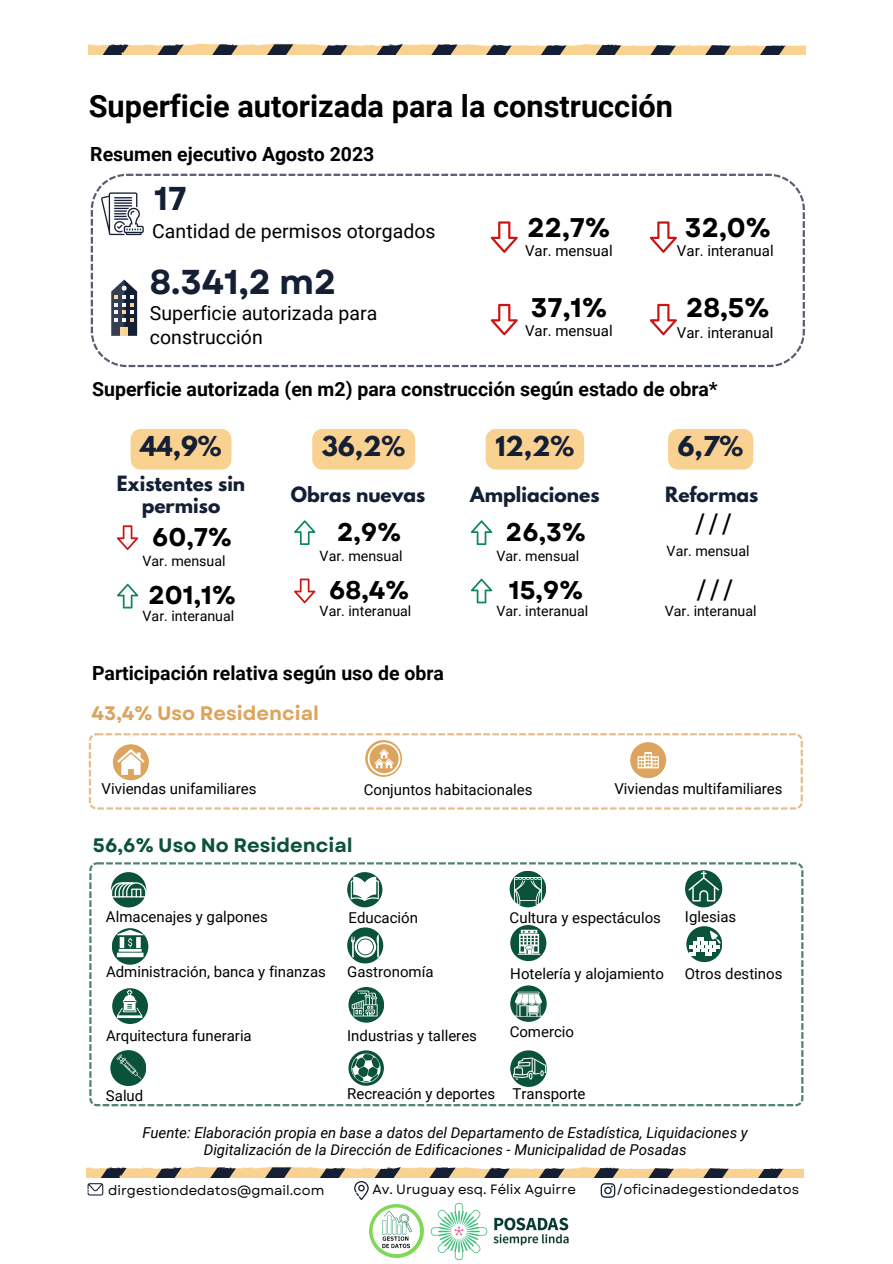
<style>
.page{position:relative;width:893px;height:1264px;background:#fff}
.page>*{position:absolute;margin:0;border:0;box-sizing:border-box;transform-origin:0 0}
.t1{font:700 34.5px "Garet";color:#141f35}
.t2{font:700 33px "Garet";color:#141f35}
.t3{font:700 30.75px "Roboto";color:#000}
.t4{font:700 27px "Garet";color:#000}
.t5{font:700 25.65px "Garet";color:#000}
.t6{font:25.65px "Garet";color:#000}
.t7{font:700 24.3px "League Spartan";color:#141f35}
.t8{font:700 19.5px "Roboto";color:#000}
.t9{font:19.5px "Roboto";color:#000}
.t10{font:700 19.5px "Garet";color:#0b523a}
.t11{font:700 19.5px "Garet";color:#dda45e}
.t12{font:700 18.6px/22.4px "League Spartan";color:#141f35;text-align:center}
.t13{font:15px "Roboto";color:#000}
.t14{font:italic 15px/16.8px "Roboto";color:#000;text-align:center}
.t15{font:14.25px "Roboto";color:#000}
.t16{font:13.5px "Garet";color:#020202}
</style>
<div class="page">
<svg style="left:87px;top:1166px;width:716px;height:34px"></svg>
<svg style="left:89px;top:733px;width:713px;height:76px"></svg>
<div style="left:113px;top:744px;width:36px;height:36px;background:#dda45e;border-radius:50%"></div>
<svg style="left:117px;top:749px;width:28px;height:26px"></svg>
<div style="left:630px;top:742px;width:36px;height:36px;background:#dda45e;border-radius:50%"></div>
<svg style="left:637px;top:752px;width:21px;height:16px"></svg>
<svg style="left:89px;top:862px;width:714px;height:244px"></svg>
<svg style="left:348px;top:986px;width:36px;height:36px"></svg>
<svg style="left:351px;top:990px;width:26px;height:26px"></svg>
<div style="left:111px;top:872px;width:35px;height:35px;background:#0b523a;border-radius:50%"></div>
<svg style="left:111px;top:882px;width:35px;height:15px"></svg>
<div style="left:112px;top:928px;width:36px;height:36px;background:linear-gradient(to right,#0d533c,#0a5239);border-radius:50%"></div>
<svg style="left:117px;top:929px;width:27px;height:22px"></svg>
<div style="left:117px;top:952px;width:26px;height:5px;background:#fff"></div>
<svg style="left:510px;top:985px;width:36px;height:36px"></svg>
<svg style="left:515px;top:991px;width:27px;height:25px"></svg>
<div style="left:347px;top:872px;width:35px;height:35px;background:#0b523a;border-radius:50%"></div>
<svg style="left:350px;top:876px;width:29px;height:24px"></svg>
<div style="left:510px;top:1050px;width:37px;height:36px;background:#0b523a;border-radius:50%"></div>
<svg style="left:513px;top:1057px;width:33px;height:22px"></svg>
<div style="left:510px;top:925px;width:36px;height:36px;background:#0b523a;border-radius:50%"></div>
<svg style="left:517px;top:929px;width:23px;height:25px"></svg>
<svg style="left:509px;top:870px;width:37px;height:37px"></svg>
<svg style="left:514px;top:877px;width:27px;height:27px"></svg>
<svg style="left:348px;top:1050px;width:36px;height:35px"></svg>
<svg style="left:350px;top:1053px;width:31px;height:29px"></svg>
<div style="left:112px;top:988px;width:36px;height:36px;background:#0b523a;border-radius:50%"></div>
<svg style="left:117px;top:989px;width:25px;height:29px"></svg>
<div style="left:347px;top:927px;width:36px;height:36px;background:#0b523a;border-radius:50%"></div>
<svg style="left:351px;top:933px;width:28px;height:24px"></svg>
<svg style="left:685px;top:870px;width:37px;height:37px"></svg>
<svg style="left:688px;top:870px;width:31px;height:31px"></svg>
<svg style="left:365px;top:740px;width:37px;height:37px"></svg>
<svg style="left:368px;top:742px;width:32px;height:33px"></svg>
<svg style="left:686px;top:926px;width:36px;height:36px"></svg>
<svg style="left:689px;top:930px;width:31px;height:25px"></svg>
<div style="left:110px;top:1050px;width:36px;height:36px;background:#0b523a;border-radius:50%"></div>
<svg style="left:117px;top:1054px;width:24px;height:25px"></svg>
<img style="left:369px;top:1204px;width:55px;height:54px">
<img style="left:424px;top:1193px;width:151px;height:68px">
<svg style="left:89px;top:43px;width:716px;height:12px;background:#b9a789"></svg>
<svg style="left:91px;top:174px;width:713px;height:193px"></svg>
<svg style="left:491px;top:304px;width:27px;height:31px"></svg>
<svg style="left:111px;top:279px;width:26px;height:57px"></svg>
<svg style="left:101px;top:192px;width:43px;height:43px"></svg>
<svg style="left:650px;top:221px;width:27px;height:32px"></svg>
<div style="left:131px;top:429px;width:100px;height:40px;background:#f9d291;border-radius:10px"></div>
<svg style="left:117px;top:583px;width:21px;height:25px"></svg>
<svg style="left:650px;top:304px;width:27px;height:31px"></svg>
<svg style="left:117px;top:525px;width:21px;height:25px"></svg>
<svg style="left:294px;top:578px;width:21px;height:25px"></svg>
<svg style="left:294px;top:520px;width:21px;height:25px"></svg>
<div style="left:312px;top:429px;width:103px;height:40px;background:#f9d291;border-radius:10px"></div>
<div style="left:485px;top:429px;width:99px;height:40px;background:#f9d291;border-radius:10px"></div>
<svg style="left:471px;top:578px;width:21px;height:25px"></svg>
<svg style="left:471px;top:520px;width:21px;height:25px"></svg>
<div style="left:668px;top:429px;width:85px;height:40px;background:#f9d291;border-radius:10px"></div>
<svg style="left:491px;top:221px;width:27px;height:32px"></svg>
<p class="t3" style="left:89px;top:89px;width:585px">Superficie autorizada para la construcción</p>
<p class="t8" style="left:90px;top:142px;width:286px">Resumen ejecutivo Agosto 2023</p>
<p class="t2" style="left:154px;top:175px;width:34px">17</p>
<p class="t9" style="left:152px;top:219px;width:285px">Cantidad de permisos otorgados</p>
<p class="t4" style="left:527px;top:208px;width:84px">22,7%</p>
<p class="t4" style="left:685px;top:208px;width:87px">32,0%</p>
<p class="t13" style="left:677px;top:242px;width:98px">Var. interanual</p>
<p class="t13" style="left:525px;top:242px;width:89px">Var. mensual</p>
<p class="t1" style="left:150px;top:257px;width:188px">8.341,2 m2</p>
<p class="t4" style="left:530px;top:288px;width:78px">37,1%</p>
<p class="t4" style="left:686px;top:288px;width:85px">28,5%</p>
<p class="t13" style="left:677px;top:324px;width:98px">Var. interanual</p>
<p class="t9" style="left:150px;top:302px;width:229px">Superficie autorizada para</p>
<p class="t9" style="left:150px;top:326px;width:114px">construcción</p>
<p class="t8" style="left:92px;top:378px;width:627px">Superficie autorizada (en m2) para construcción según estado de obra*</p>
<p class="t13" style="left:525px;top:322px;width:89px">Var. mensual</p>
<p class="t7" style="left:140px;top:434px;width:83px">44,9%</p>
<p class="t7" style="left:322px;top:434px;width:85px">36,2%</p>
<p class="t7" style="left:495px;top:434px;width:80px">12,2%</p>
<p class="t12" style="left:470px;top:486px;width:131px">Ampliaciones</p>
<p class="t12" style="left:117px;top:474px;width:130px">Existentes sin permiso</p>
<p class="t12" style="left:291px;top:486px;width:136px">Obras nuevas</p>
<p class="t5" style="left:152px;top:518px;width:81px">60,7%</p>
<p class="t5" style="left:148px;top:577px;width:89px">201,1%</p>
<p class="t15" style="left:142px;top:608px;width:93px">Var. interanual</p>
<p class="t15" style="left:142px;top:553px;width:84px">Var. mensual</p>
<p class="t5" style="left:337px;top:513px;width:65px">2,9%</p>
<p class="t5" style="left:329px;top:572px;width:81px">68,4%</p>
<p class="t15" style="left:319px;top:602px;width:93px">Var. interanual</p>
<p class="t15" style="left:319px;top:547px;width:84px">Var. mensual</p>
<p class="t8" style="left:92px;top:661px;width:353px">Participación relativa según uso de obra</p>
<p class="t11" style="left:92px;top:699px;width:229px">43,4% Uso Residencial</p>
<p class="t5" style="left:506px;top:513px;width:81px">26,3%</p>
<p class="t5" style="left:508px;top:572px;width:76px">15,9%</p>
<p class="t15" style="left:496px;top:602px;width:93px">Var. interanual</p>
<p class="t15" style="left:496px;top:547px;width:84px">Var. mensual</p>
<p class="t7" style="left:677px;top:434px;width:67px">6,7%</p>
<p class="t12" style="left:665px;top:486px;width:95px">Reformas</p>
<p class="t6" style="left:693px;top:505px;width:41px">///</p>
<p class="t15" style="left:666px;top:542px;width:84px">Var. mensual</p>
<p class="t6" style="left:694px;top:571px;width:41px">///</p>
<p class="t15" style="left:664px;top:602px;width:93px">Var. interanual</p>
<p class="t13" style="left:102px;top:779px;width:156px">Viviendas unifamiliares</p>
<p class="t13" style="left:614px;top:779px;width:170px">Viviendas multifamiliares</p>
<p class="t13" style="left:363px;top:780px;width:170px">Conjuntos habitacionales</p>
<p class="t10" style="left:93px;top:830px;width:261px">56,6% Uso No Residencial</p>
<p class="t13" style="left:106px;top:907px;width:163px">Almacenajes y galpones</p>
<p class="t13" style="left:348px;top:909px;width:71px">Educación</p>
<p class="t13" style="left:509px;top:909px;width:153px">Cultura y espectáculos</p>
<p class="t13" style="left:106px;top:962px;width:221px">Administración, banca y finanzas</p>
<p class="t13" style="left:347px;top:962px;width:88px">Gastronomía</p>
<p class="t13" style="left:510px;top:964px;width:155px">Hotelería y alojamiento</p>
<p class="t13" style="left:106px;top:1027px;width:147px">Arquitectura funeraria</p>
<p class="t13" style="left:347px;top:1027px;width:131px">Industrias y talleres</p>
<p class="t13" style="left:509px;top:1023px;width:66px">Comercio</p>
<p class="t13" style="left:347px;top:1085px;width:149px">Recreación y deportes</p>
<p class="t13" style="left:106px;top:1087px;width:39px">Salud</p>
<p class="t13" style="left:512px;top:1085px;width:74px">Transporte</p>
<p class="t13" style="left:685px;top:907px;width:53px">Iglesias</p>
<p class="t13" style="left:685px;top:964px;width:99px">Otros destinos</p>
<p class="t14" style="left:142px;top:1124px;width:607px">Fuente: Elaboración propia en base a datos del Departamento de Estadística, Liquidaciones y<br>Digitalización de la Dirección de Edificaciones - Municipalidad de Posadas</p>
<p class="t16" style="left:108px;top:1180px;width:218px">dirgestiondedatos@gmail.com</p>
<p class="t16" style="left:372px;top:1179px;width:205px">Av. Uruguay esq. Félix Aguirre</p>
<p class="t16" style="left:616px;top:1179px;width:184px">/oficinadegestiondedatos</p>
</div>
